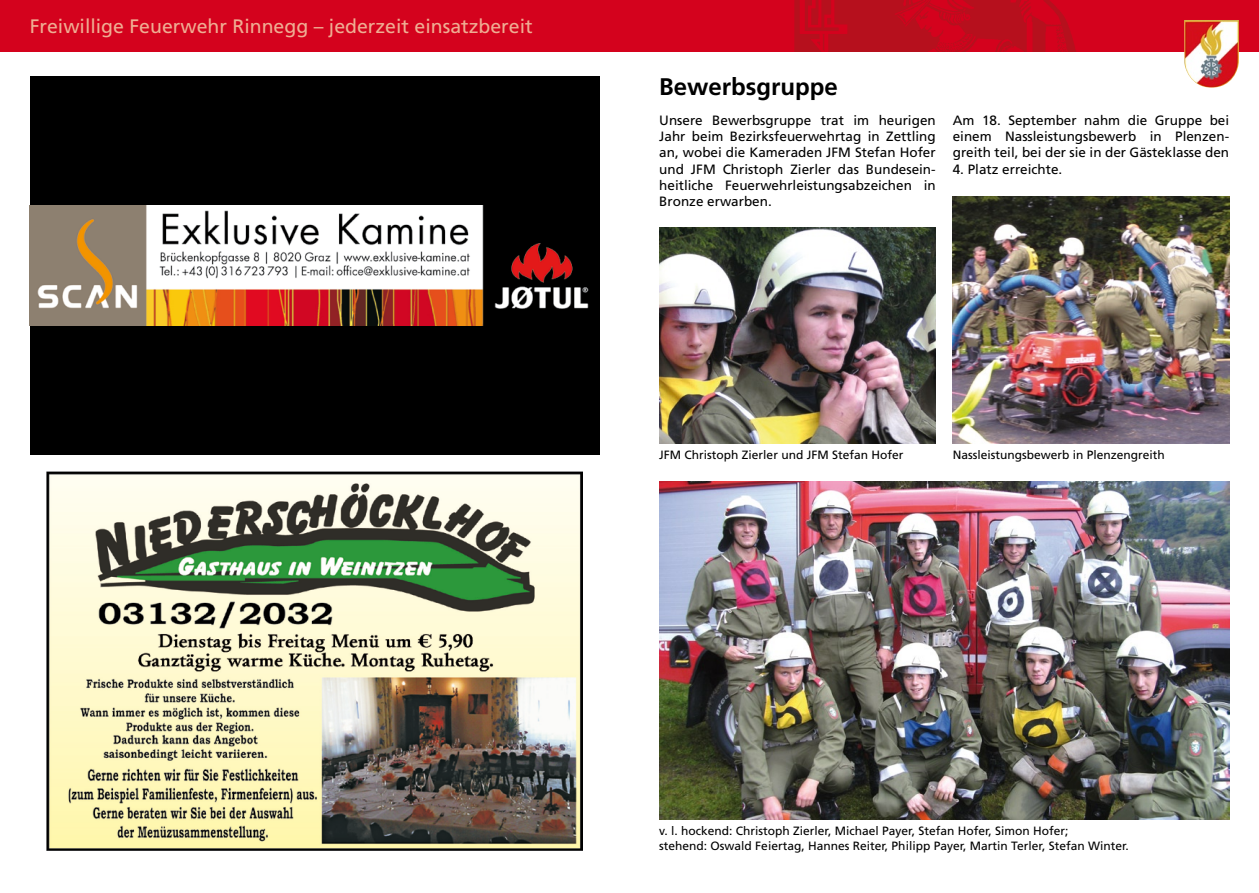
<style>
.page{position:relative;width:1259px;height:893px;background:#fff}
.page>*{position:absolute;margin:0;border:0;box-sizing:border-box;transform-origin:0 0}
.t1{font:700 24px "Frutiger LT Std";color:#000}
.t2{font:19.5px "Frutiger LT Std";color:#efae93}
.t3{font:13.5px/16.2px "Frutiger LT Std";color:#000;text-align:justify}
.t4{font:12px/14.4px "Frutiger LT Std";color:#000}
</style>
<div class="page">
<div style="left:0;top:0;width:629px;height:51px;background:#d4021d"></div>
<div style="left:629px;top:0;width:630px;height:51px;background:#d4021d"></div>
<img style="left:794px;top:0;width:282px;height:51px">
<img style="left:1184px;top:20px;width:54px;height:68px">
<img style="left:47px;top:472px;width:536px;height:378px">
<div style="left:30px;top:77px;width:570px;height:378px;background:#000"></div>
<img style="left:30px;top:206px;width:559px;height:120px">
<img style="left:659px;top:482px;width:570px;height:338px">
<img style="left:659px;top:227px;width:276px;height:216px">
<img style="left:952px;top:197px;width:277px;height:246px">
<h2 class="t2" style="left:30px;top:15px;width:504px">Freiwillige Feuerwehr Rinnegg – jederzeit einsatzbereit</h2>
<h1 class="t1" style="left:659px;top:72px;width:180px">Bewerbsgruppe</h1>
<p class="t3" style="left:659px;top:112px;width:278px">Unsere Bewerbsgruppe trat im heurigen Jahr beim Bezirksfeuerwehrtag in Zettling an, wobei die Kameraden JFM Stefan Hofer und JFM Christoph Zierler das Bundesein&shy;heitliche Feuerwehrleistungsabzeichen in Bronze erwarben.</p>
<p class="t3" style="left:952px;top:112px;width:278px">Am 18. September nahm die Gruppe bei einem Nassleistungsbewerb in Plenzen&shy;greith teil, bei der sie in der Gästeklasse den</p>
<p class="t3" style="left:952px;top:161px;width:111px">4. Platz erreichte.</p>
<p class="t4" style="left:659px;top:448px;width:246px">JFM Christoph Zierler und JFM Stefan Hofer</p>
<p class="t4" style="left:952px;top:448px;width:214px">Nassleistungsbewerb in Plenzengreith</p>
<p class="t4" style="left:659px;top:824px;width:471px">v. l. hockend: Christoph Zierler, Michael Payer, Stefan Hofer, Simon Hofer;<br>stehend: Oswald Feiertag, Hannes Reiter, Philipp Payer, Martin Terler, Stefan Winter.</p>
</div>
